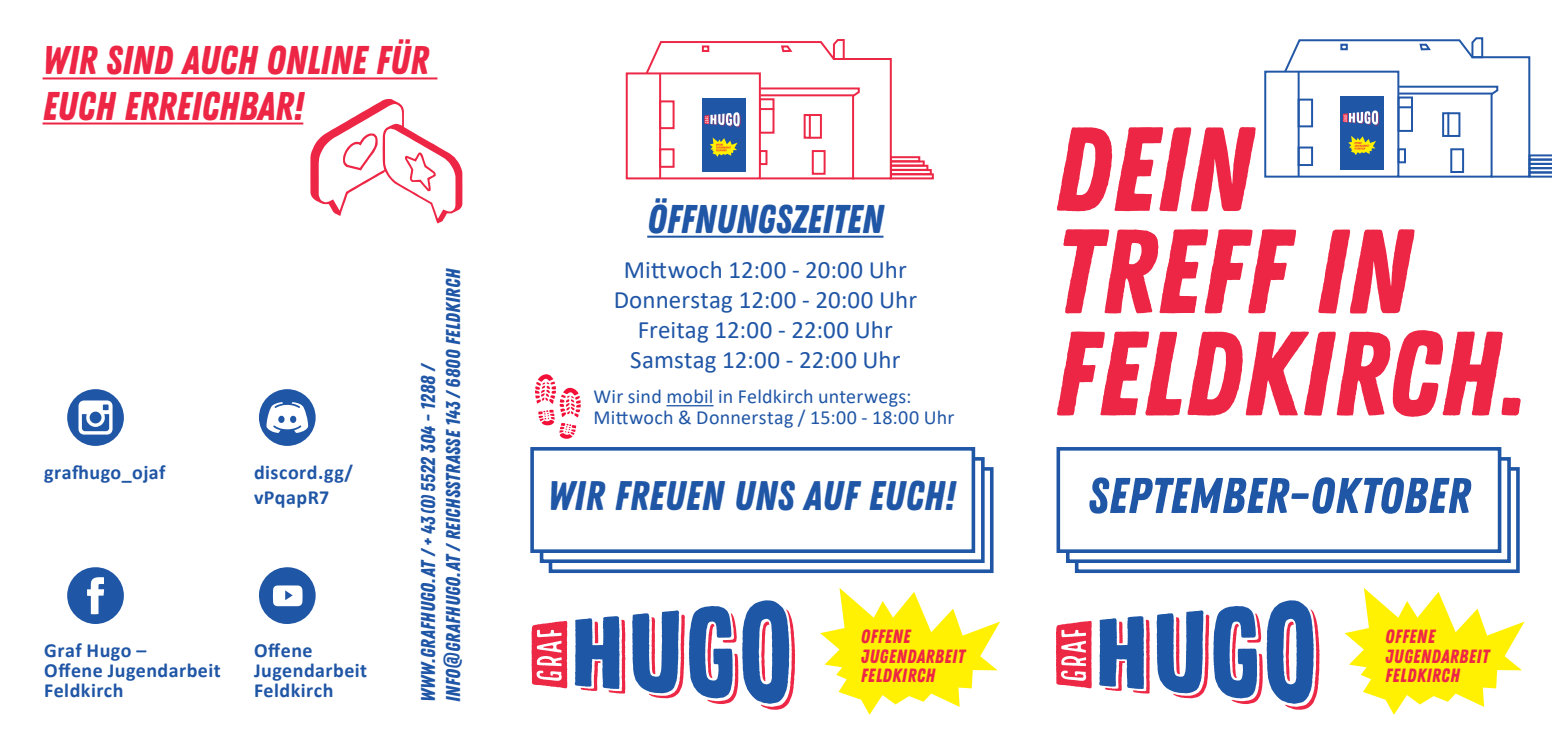
<style>
.page{position:relative;width:1552px;height:745px;background:#fff}
.page>*{position:absolute;margin:0;border:0;box-sizing:border-box;transform-origin:0 0}
.t1{font:50px "Zing Rust Base";letter-spacing:.005em;color:#2056a6}
.t2{font:41.25px "Zing Rust Base";letter-spacing:.005em;color:#2056a6}
.t3{font:40px "Zing Rust Base";letter-spacing:-.005em;color:#ed2645}
.t4{font:40px "Zing Rust Base";letter-spacing:-.005em;color:#2056a6}
.t5{font:25px "Calibri";letter-spacing:.005em;color:#2056a6}
.t6{font:700 20px/25px "Calibri";letter-spacing:.025em;color:#2056a6}
.t7{font:20px "Zing Rust Base";color:#2056a6}
.t8{font:20px/20px "Calibri";letter-spacing:.01em;color:#2056a6}
.t9{font:19.25px "Zing Rust Base";letter-spacing:.02em;color:#ed2645}
</style>
<div class="page">
<svg style="left:1057px;top:330px;width:464px;height:86px"></svg>
<svg style="left:1063px;top:229px;width:351px;height:84px"></svg>
<svg style="left:1057px;top:127px;width:199px;height:84px"></svg>
<svg style="left:1056px;top:621px;width:36px;height:66px"></svg>
<svg style="left:1099px;top:600px;width:221px;height:109px"></svg>
<svg style="left:531px;top:621px;width:36px;height:66px"></svg>
<svg style="left:575px;top:600px;width:220px;height:109px"></svg>
<svg style="left:1345px;top:588px;width:180px;height:126px"></svg>
<svg style="left:820px;top:588px;width:180px;height:126px"></svg>
<div style="left:1075px;top:467px;width:445px;height:105px;background:linear-gradient(to right,#fdfefe,#fefefe);border:4px solid #2056a6"></div>
<div style="left:1066px;top:457px;width:445px;height:105px;background:linear-gradient(to right,#fff,#fff);border:4px solid #2056a6"></div>
<div style="left:1056px;top:446px;width:445px;height:106px;background:#fff;border:4px solid #2056a6"></div>
<div style="left:549px;top:467px;width:445px;height:105px;background:linear-gradient(to right,#fdfefe,#fefefe);border:4px solid #2056a6"></div>
<div style="left:540px;top:457px;width:445px;height:105px;background:linear-gradient(to right,#fff,#fff);border:4px solid #2056a6"></div>
<div style="left:530px;top:446px;width:445px;height:106px;background:#fff;border:4px solid #2056a6"></div>
<div style="left:1264px;top:71px;width:135px;height:106px;border:2px solid #2056a6"></div>
<svg style="left:1283px;top:37px;width:269px;height:141px"></svg>
<div style="left:626px;top:72px;width:135px;height:107px;border:2px solid #ed2645"></div>
<div style="left:890px;top:173px;width:44px;height:6px;border:2px solid #ed2645"></div>
<div style="left:890px;top:169px;width:42px;height:6px;border:2px solid #ed2645"></div>
<div style="left:890px;top:165px;width:38px;height:6px;border:2px solid #ed2645"></div>
<div style="left:890px;top:160px;width:35px;height:6px;border:2px solid #ed2645"></div>
<div style="left:890px;top:156px;width:30px;height:6px;border:2px solid #ed2645"></div>
<svg style="left:644px;top:39px;width:249px;height:141px"></svg>
<hr style="left:647px;top:235px;width:236px;height:2px;background:#2056a6">
<hr style="left:43px;top:77px;width:394px;height:2px;background:#ed2645">
<hr style="left:43px;top:122px;width:260px;height:2px;background:#ed2645">
<svg style="left:310px;top:99px;width:152px;height:124px"></svg>
<svg style="left:67px;top:567px;width:57px;height:57px"></svg>
<svg style="left:258px;top:567px;width:58px;height:57px"></svg>
<svg style="left:67px;top:389px;width:57px;height:56px"></svg>
<svg style="left:259px;top:389px;width:57px;height:56px"></svg>
<hr style="left:666px;top:405px;width:48px;height:1px;background:#2056a6">
<svg style="left:535px;top:374px;width:46px;height:64px"></svg>
<p class="t3" style="left:43px;top:37px;width:387px">WIR SIND AUCH ONLINE FÜR</p>
<p class="t3" style="left:43px;top:82px;width:262px">EUCH ERREICHBAR!</p>
<p class="t6" style="left:44px;top:459px;width:123px">grafhugo_ojaf</p>
<p class="t6" style="left:254px;top:459px;width:101px">discord.gg/ vPqapR7</p>
<p class="t6" style="left:44px;top:637px;width:104px">Graf Hugo –</p>
<p class="t6" style="left:44px;top:657px;width:178px">Offene Jugendarbeit</p>
<p class="t6" style="left:44px;top:677px;width:81px">Feldkirch</p>
<p class="t6" style="left:254px;top:637px;width:60px">Offene</p>
<p class="t6" style="left:254px;top:657px;width:115px">Jugendarbeit</p>
<p class="t6" style="left:254px;top:677px;width:81px">Feldkirch</p>
<p class="t7" style="left:416px;top:702px;width:341px;rotate:-90deg">WWW.GRAFHUGO.AT / + 43(0)5522 304 - 1288 /</p>
<p class="t7" style="left:441px;top:702px;width:435px;rotate:-90deg">INFO@GRAFHUGO.AT / REICHSSTRASSE 143 / 6800 FELDKIRCH</p>
<p class="t4" style="left:647px;top:195px;width:238px">ÖFFNUNGSZEITEN</p>
<p class="t5" style="left:624px;top:252px;width:284px">Mittwoch 12:00 - 20:00 Uhr</p>
<p class="t5" style="left:614px;top:282px;width:305px">Donnerstag 12:00 - 20:00 Uhr</p>
<p class="t5" style="left:638px;top:312px;width:256px">Freitag 12:00 - 22:00 Uhr</p>
<p class="t5" style="left:630px;top:342px;width:272px">Samstag 12:00 - 22:00 Uhr</p>
<p class="t8" style="left:594px;top:386px;width:362px">Wir sind mobil in Feldkirch unterwegs:<br>Mittwoch &amp; Donnerstag / 15:00 - 18:00 Uhr</p>
<p class="t2" style="left:547px;top:471px;width:409px">WIR FREUEN UNS AUF EUCH!</p>
<p class="t1" style="left:1088px;top:466px;width:384px">SEPTEMBER–OKTOBER</p>
<p class="t9" style="left:861px;top:624px;width:51px">OFFENE</p>
<p class="t9" style="left:861px;top:644px;width:106px">JUGENDARBEIT</p>
<p class="t9" style="left:861px;top:664px;width:76px">FELDKIRCH</p>
<p class="t9" style="left:1385px;top:624px;width:51px">OFFENE</p>
<p class="t9" style="left:1385px;top:644px;width:106px">JUGENDARBEIT</p>
<p class="t9" style="left:1385px;top:664px;width:76px">FELDKIRCH</p>
</div>
